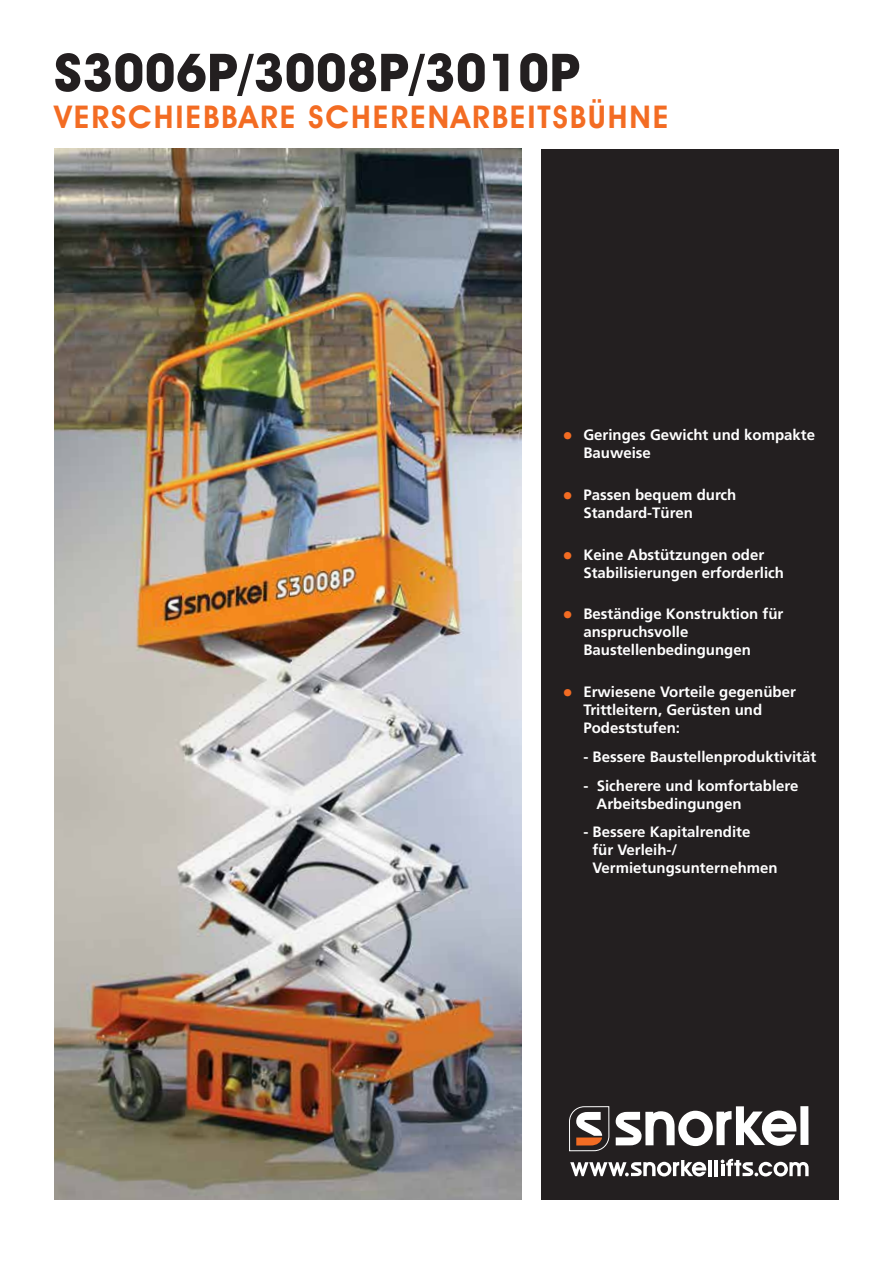
<style>
.page{position:relative;width:893px;height:1263px;background:#fff}
.page>*{position:absolute;margin:0;border:0;box-sizing:border-box;transform-origin:0 0}
.t1{font:700 52.5px "Avant Garde IT Cby BT";color:#231f20}
.t2{font:600 31.5px "Avant Garde IT Cby BT";letter-spacing:.06em;color:#f36c23}
.t3{font:700 15px/18px "Frutiger";color:#fff}
.s1{font-size:21px;color:#f36c23}
</style>
<div class="page">
<img style="left:54px;top:149px;width:468px;height:1050px">
<div style="left:541px;top:149px;width:298px;height:1050px;background:#231f20"></div>
<div style="left:800px;top:1106px;width:8px;height:39px;background:#fff"></div>
<svg style="left:616px;top:1106px;width:180px;height:40px"></svg>
<svg style="left:569px;top:1106px;width:40px;height:45px"></svg>
<hr style="left:708px;top:1160px;width:3px;height:16px;background:#fff">
<hr style="left:715px;top:1160px;width:3px;height:16px;background:#fff">
<svg style="left:570px;top:1160px;width:136px;height:16px"></svg>
<svg style="left:721px;top:1159px;width:88px;height:17px"></svg>
<h1 class="t1" style="left:54px;top:41px;width:528px">S3006P/3008P/3010P</h1>
<h2 class="t2" style="left:54px;top:98px;width:616px">VERSCHIEBBARE SCHERENARBEITSBÜHNE</h2>
<p class="t3" style="left:583px;top:426px;width:233px;text-indent:-21px"><span class="s1">•</span> Geringes Gewicht und kompakte<br>Bauweise</p>
<p class="t3" style="left:583px;top:486px;width:155px;text-indent:-21px"><span class="s1">•</span> Passen bequem durch<br>Standard-Türen</p>
<p class="t3" style="left:583px;top:545px;width:202px;text-indent:-21px"><span class="s1">•</span> Keine Abstützungen oder<br>Stabilisierungen erforderlich</p>
<p class="t3" style="left:583px;top:605px;width:202px;text-indent:-21px"><span class="s1">•</span> Beständige Konstruktion für anspruchsvolle<br>Baustellenbedingungen</p>
<p class="t3" style="left:583px;top:683px;width:214px;text-indent:-21px"><span class="s1">•</span> Erwiesene Vorteile gegenüber<br>Trittleitern, Gerüsten und<br>Podeststufen:</p>
<p class="t3" style="left:583px;top:748px;width:234px">- Bessere Baustellenproduktivität</p>
<p class="t3" style="left:596px;top:776px;width:203px;text-indent:-13px">- Sicherere und komfortablere<br>Arbeitsbedingungen</p>
<p class="t3" style="left:592px;top:823px;width:187px;text-indent:-9px">- Bessere Kapitalrendite<br>für Verleih-/<br>Vermietungsunternehmen</p>
</div>
